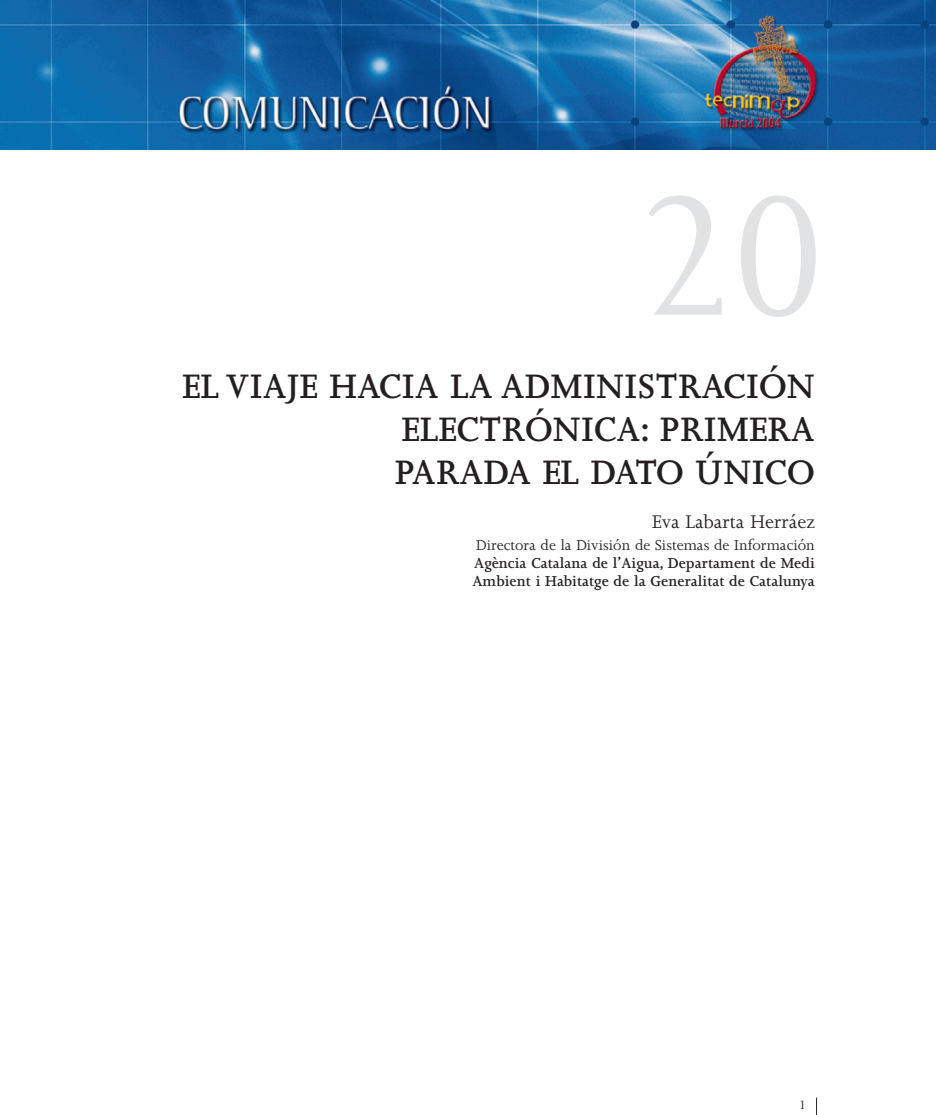
<style>
.page{position:relative;width:936px;height:1115px;background:#fff}
.page>*{position:absolute;margin:0;border:0;box-sizing:border-box;transform-origin:0 0}
.t1{font:195px "Joanna";color:#e1e2e4}
.t2{font:600 39px/42.9px "Joanna";color:#231f20;text-align:justify}
.t3{font:21px "Joanna";color:#231f20}
.t4{font:600 16.5px/18.1px "Joanna";color:#231f20}
.t5{font:16.5px "Joanna";color:#231f20}
.t6{font:14.25px "Joanna";color:#231f20}
</style>
<div class="page">
<img style="left:0;top:0;width:935px;height:149px">
<svg style="left:816px;top:1097px;width:1px;height:17px"></svg>
<h1 class="t1" style="left:636px;top:186px;width:195px">20</h1>
<h2 class="t2" style="left:394px;top:368px;width:422px;text-indent:-212px">EL VIAJE HACIA LA ADMINISTRACIÓN ELECTRÓNICA: PRIMERA PARADA EL DATO ÚNICO</h2>
<p class="t3" style="left:652px;top:513px;width:164px">Eva Labarta Herráez</p>
<p class="t5" style="left:476px;top:539px;width:340px">Directora de la División de Sistemas de Información</p>
<p class="t4" style="left:472px;top:555px;width:344px">Agència Catalana de l’Aigua, Departament de Medi<br>Ambient i Habitatge de la Generalitat de Catalunya</p>
<p class="t6" style="left:798px;top:1099px;width:9px">1</p>
</div>
